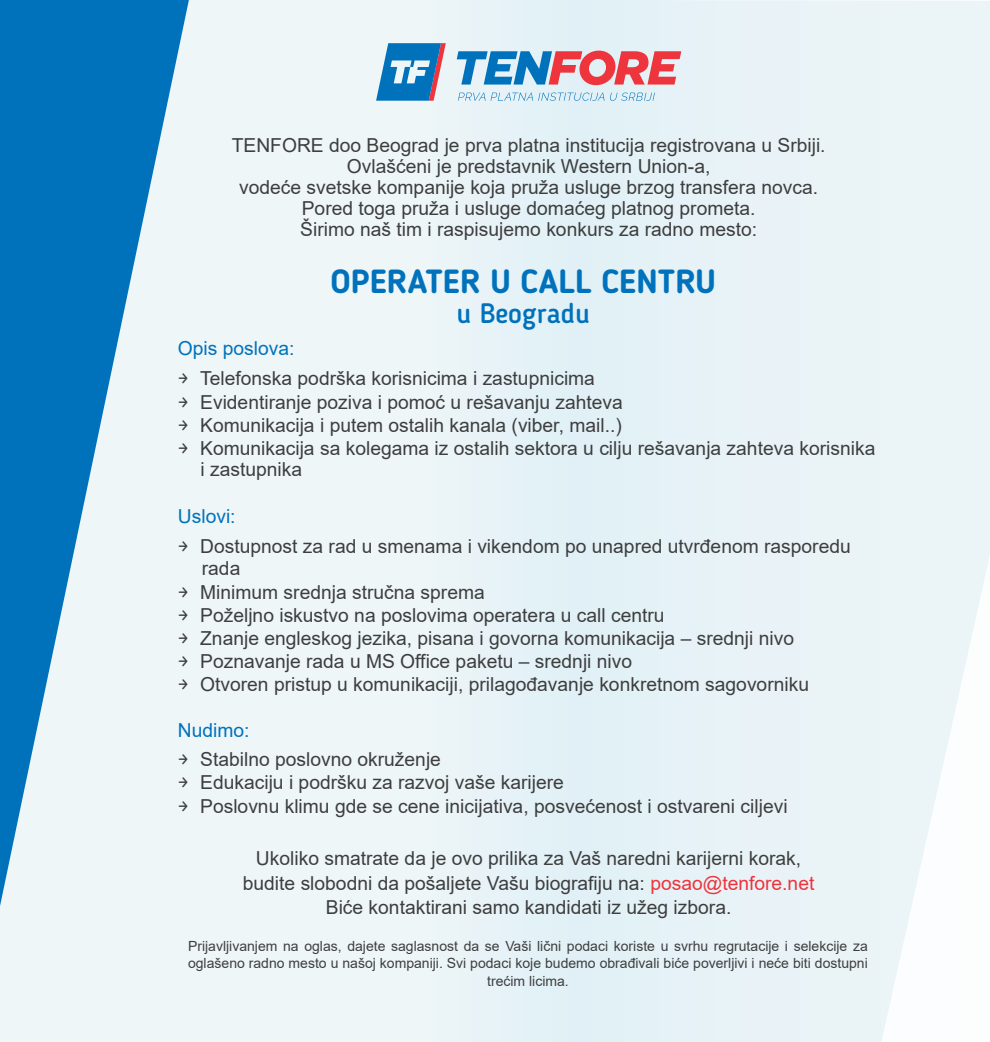
<style>
.page{position:relative;width:990px;height:1042px;background:#fff}
.page>*{position:absolute;margin:0;border:0;box-sizing:border-box;transform-origin:0 0}
.t1{font:700 33.25px "Blogger Sans";color:#0072bc}
.t2{font:500 28px "Blogger Sans";color:#0072bc}
.t3{font:19.25px/21px "Arial";color:#3e3e3f;text-align:center}
.t4{font:19.25px "Arial";color:#0072bc}
.t5{font:14px/17.5px "Arial";color:#3e3e3f;text-align:center}
.s1{font-family:"Blogger Sans"}
.s2{color:#ee343d}
</style>
<div class="page">
<div style="left:0;top:0;width:989px;height:1042px;background:#eaf4f7"></div>
<svg style="left:0;top:0;width:189px;height:906px;fill:#0072bc"></svg>
<svg style="left:458px;top:93px;width:146px;height:8px"></svg>
<svg style="left:610px;top:93px;width:45px;height:8px"></svg>
<svg style="left:457px;top:51px;width:224px;height:34px"></svg>
<svg style="left:376px;top:43px;width:70px;height:58px"></svg>
<hr style="left:989px;top:0;width:1px;height:1042px;background:#606160">
<p class="t3" style="left:232px;top:134px;width:595px">TENFORE doo Beograd je prva platna institucija registrovana u Srbiji.<br>Ovlašćeni je predstavnik Western Union-a,<br>vodeće svetske kompanije koja pruža usluge brzog transfera novca.<br>Pored toga pruža i usluge domaćeg platnog prometa.<br>Širimo naš tim i raspisujemo konkurs za radno mesto:</p>
<h1 class="t1" style="left:331px;top:261px;width:387px">OPERATER U CALL CENTRU</h1>
<h2 class="t2" style="left:456px;top:296px;width:135px">u Beogradu</h2>
<p class="t4" style="left:178px;top:335px;width:118px">Opis poslova:</p>
<p class="t3" style="left:178px;top:368px;width:419px"><span class="s1">→</span> Telefonska podrška korisnicima i zastupnicima</p>
<p class="t3" style="left:178px;top:391px;width:446px"><span class="s1">→</span> Evidentiranje poziva i pomoć u rešavanju zahteva</p>
<p class="t3" style="left:178px;top:414px;width:445px"><span class="s1">→</span> Komunikacija i putem ostalih kanala (viber, mail..)</p>
<p class="t3" style="left:178px;top:437px;width:699px"><span class="s1">→</span> Komunikacija sa kolegama iz ostalih sektora u cilju rešavanja zahteva korisnika</p>
<p class="t3" style="left:201px;top:459px;width:103px">i zastupnika</p>
<p class="t4" style="left:178px;top:503px;width:59px">Uslovi:</p>
<p class="t3" style="left:178px;top:536px;width:674px"><span class="s1">→</span> Dostupnost za rad u smenama i vikendom po unapred utvrđenom rasporedu</p>
<p class="t3" style="left:178px;top:581px;width:308px"><span class="s1">→</span> Minimum srednja stručna sprema</p>
<p class="t3" style="left:178px;top:604px;width:488px"><span class="s1">→</span> Poželjno iskustvo na poslovima operatera u call centru</p>
<p class="t3" style="left:178px;top:627px;width:618px"><span class="s1">→</span> Znanje engleskog jezika, pisana i govorna komunikacija – srednji nivo</p>
<p class="t3" style="left:178px;top:650px;width:456px"><span class="s1">→</span> Poznavanje rada u MS Office paketu – srednji nivo</p>
<p class="t3" style="left:178px;top:673px;width:633px"><span class="s1">→</span> Otvoren pristup u komunikaciji, prilagođavanje konkretnom sagovorniku</p>
<p class="t4" style="left:178px;top:716px;width:73px">Nudimo:</p>
<p class="t3" style="left:178px;top:749px;width:265px"><span class="s1">→</span> Stabilno poslovno okruženje</p>
<p class="t3" style="left:178px;top:772px;width:388px"><span class="s1">→</span> Edukaciju i podršku za razvoj vaše karijere</p>
<p class="t3" style="left:178px;top:795px;width:611px"><span class="s1">→</span> Poslovnu klimu gde se cene inicijativa, posvećenost i ostvareni ciljevi</p>
<p class="t3" style="left:202px;top:557px;width:40px">rada</p>
<p class="t3" style="left:243px;top:846px;width:573px;line-height:24.5px">Ukoliko smatrate da je ovo prilika za Vaš naredni karijerni korak, budite slobodni da pošaljete Vašu biografiju na: <span class="s2">posao@tenfore.net<br></span>Biće kontaktirani samo kandidati iz užeg izbora.</p>
<p class="t5" style="left:188px;top:937px;width:681px">Prijavljivanjem na oglas, dajete saglasnost da se Vaši lični podaci koriste u svrhu regrutacije i selekcije za oglašeno radno mesto u našoj kompaniji. Svi podaci koje budemo obrađivali biće poverljivi i neće biti dostupni trećim licima.</p>
</div>
